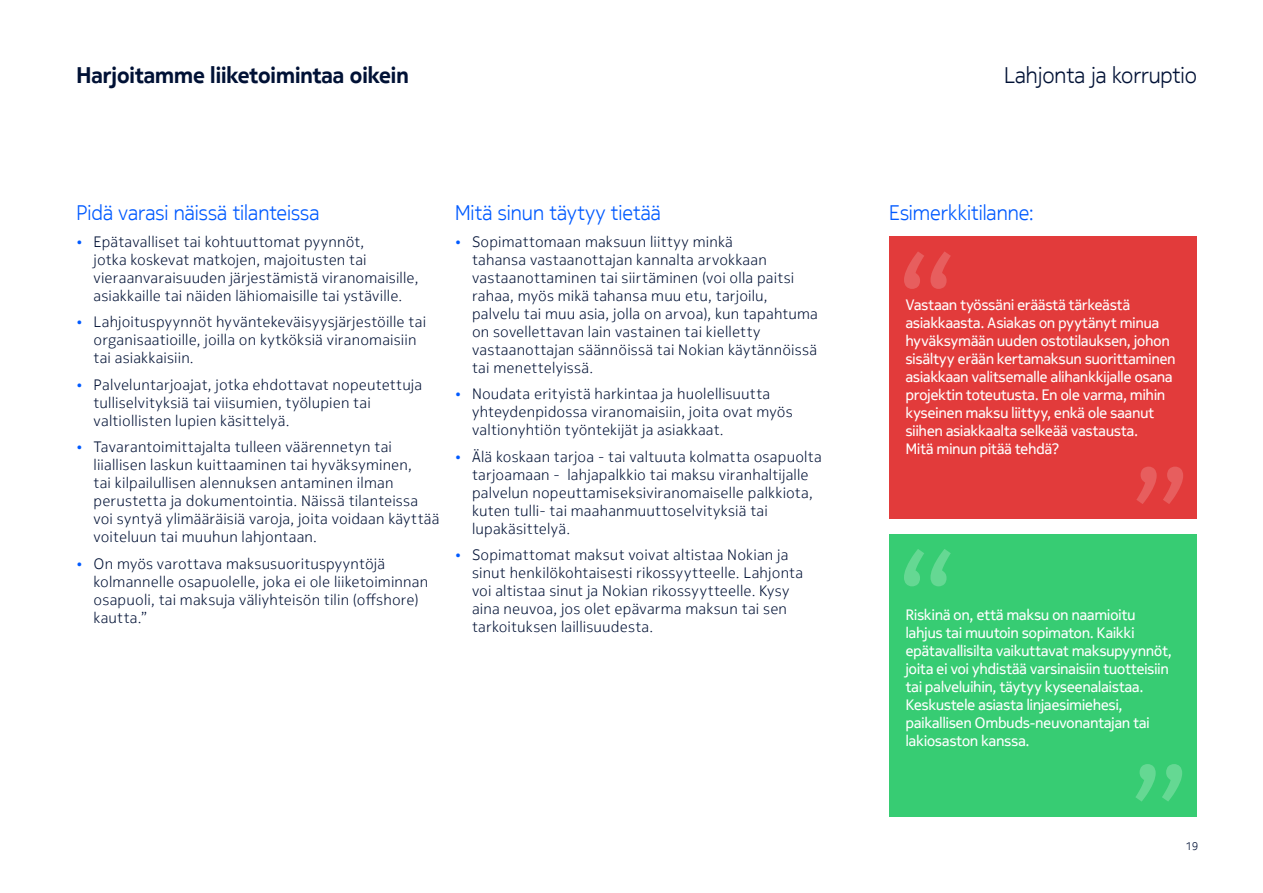
<style>
.page{position:relative;width:1263px;height:893px;background:#fff}
.page>*{position:absolute;margin:0;border:0;box-sizing:border-box;transform-origin:0 0}
.t1{font:700 22.5px "Nokia Pure Headline";color:#001135}
.t2{font:300 22.5px "Nokia Pure Headline";color:#001135}
.t3{font:300 21px "Nokia Pure Headline";color:#005aff}
.t4{font:300 15px/18px "Nokia Pure Text";letter-spacing:.01em;color:#001135}
.t5{font:15px/18px "Nokia Pure Headline";letter-spacing:.01em;color:#fff}
.t6{font:300 11.25px "Nokia Pure Text";color:#001135}
.s1{font-size:13.5px;color:#005aff}
</style>
<div class="page">
<div style="left:889px;top:534px;width:308px;height:282px;background:#37cc73"></div>
<svg style="left:1135px;top:764px;width:47px;height:37px"></svg>
<svg style="left:904px;top:549px;width:47px;height:37px"></svg>
<div style="left:889px;top:237px;width:308px;height:282px;background:#e23b3b"></div>
<svg style="left:1136px;top:467px;width:47px;height:37px"></svg>
<svg style="left:904px;top:251px;width:47px;height:38px"></svg>
<hr style="left:0;top:0;width:1px;height:893px;background:#001135">
<h1 class="t1" style="left:77px;top:61px;width:334px">Harjoitamme liiketoimintaa oikein</h1>
<h2 class="t3" style="left:77px;top:200px;width:244px">Pidä varasi näissä tilanteissa</h2>
<p class="t4" style="left:94px;top:232px;width:326px;text-indent:-17px"><span class="s1">•</span> Epätavalliset tai kohtuuttomat pyynnöt,<br>jotka koskevat matkojen, majoitusten tai vieraanvaraisuuden järjestämistä viranomaisille, asiakkaille tai näiden lähiomaisille tai ystäville.</p>
<p class="t4" style="left:94px;top:313px;width:334px;text-indent:-17px"><span class="s1">•</span> Lahjoituspyynnöt hyväntekeväisyysjärjestöille tai organisaatioille, joilla on kytköksiä viranomaisiin tai asiakkaisiin.</p>
<p class="t4" style="left:94px;top:375px;width:330px;text-indent:-17px"><span class="s1">•</span> Palveluntarjoajat, jotka ehdottavat nopeutettuja tulliselvityksiä tai viisumien, työlupien tai valtiollisten lupien käsittelyä.</p>
<p class="t4" style="left:94px;top:438px;width:347px;text-indent:-17px"><span class="s1">•</span> Tavarantoimittajalta tulleen väärennetyn tai liiallisen laskun kuittaaminen tai hyväksyminen,<br>tai kilpailullisen alennuksen antaminen ilman perustetta ja dokumentointia. Näissä tilanteissa voi syntyä ylimääräisiä varoja, joita voidaan käyttää voiteluun tai muuhun lahjontaan.</p>
<p class="t4" style="left:94px;top:554px;width:336px;text-indent:-17px"><span class="s1">•</span> On myös varottava maksusuorituspyyntöjä kolmannelle osapuolelle, joka ei ole liiketoiminnan osapuoli, tai maksuja väliyhteisön tilin (offshore) kautta.”</p>
<h2 class="t3" style="left:455px;top:200px;width:207px">Mitä sinun täytyy tietää</h2>
<p class="t4" style="left:472px;top:232px;width:347px;text-indent:-17px"><span class="s1">•</span> Sopimattomaan maksuun liittyy minkä<br>tahansa vastaanottajan kannalta arvokkaan vastaanottaminen tai siirtäminen (voi olla paitsi rahaa, myös mikä tahansa muu etu, tarjoilu, palvelu tai muu asia, jolla on arvoa), kun tapahtuma on sovellettavan lain vastainen tai kielletty vastaanottajan säännöissä tai Nokian käytännöissä tai menettelyissä.</p>
<p class="t4" style="left:472px;top:385px;width:322px;text-indent:-17px"><span class="s1">•</span> Noudata erityistä harkintaa ja huolellisuutta yhteydenpidossa viranomaisiin, joita ovat myös valtionyhtiön työntekijät ja asiakkaat.</p>
<p class="t4" style="left:472px;top:447px;width:351px;text-indent:-17px"><span class="s1">•</span> Älä koskaan tarjoa - tai valtuuta kolmatta osapuolta tarjoamaan - lahjapalkkio tai maksu viranhaltijalle palvelun nopeuttamiseksiviranomaiselle palkkiota, kuten tulli- tai maahanmuuttoselvityksiä tai lupakäsittelyä.</p>
<p class="t4" style="left:472px;top:546px;width:333px;text-indent:-17px"><span class="s1">•</span> Sopimattomat maksut voivat altistaa Nokian ja sinut henkilökohtaisesti rikossyytteelle. Lahjonta voi altistaa sinut ja Nokian rikossyytteelle. Kysy aina neuvoa, jos olet epävarma maksun tai sen tarkoituksen laillisuudesta.</p>
<h1 class="t2" style="left:1004px;top:61px;width:194px">Lahjonta ja korruptio</h1>
<h2 class="t3" style="left:889px;top:200px;width:146px">Esimerkkitilanne:</h2>
<p class="t5" style="left:906px;top:295px;width:271px">Vastaan työssäni eräästä tärkeästä asiakkaasta. Asiakas on pyytänyt minua hyväksymään uuden ostotilauksen, johon sisältyy erään kertamaksun suorittaminen asiakkaan valitsemalle alihankkijalle osana projektin toteutusta. En ole varma, mihin kyseinen maksu liittyy, enkä ole saanut siihen asiakkaalta selkeää vastausta.<br>Mitä minun pitää tehdä?</p>
<p class="t5" style="left:906px;top:605px;width:267px">Riskinä on, että maksu on naamioitu lahjus tai muutoin sopimaton. Kaikki epätavallisilta vaikuttavat maksupyynnöt, joita ei voi yhdistää varsinaisiin tuotteisiin tai palveluihin, täytyy kyseenalaistaa.<br>Keskustele asiasta linjaesimiehesi, paikallisen Ombuds-neuvonantajan tai lakiosaston kanssa.</p>
<p class="t6" style="left:1185px;top:839px;width:14px">19</p>
</div>
